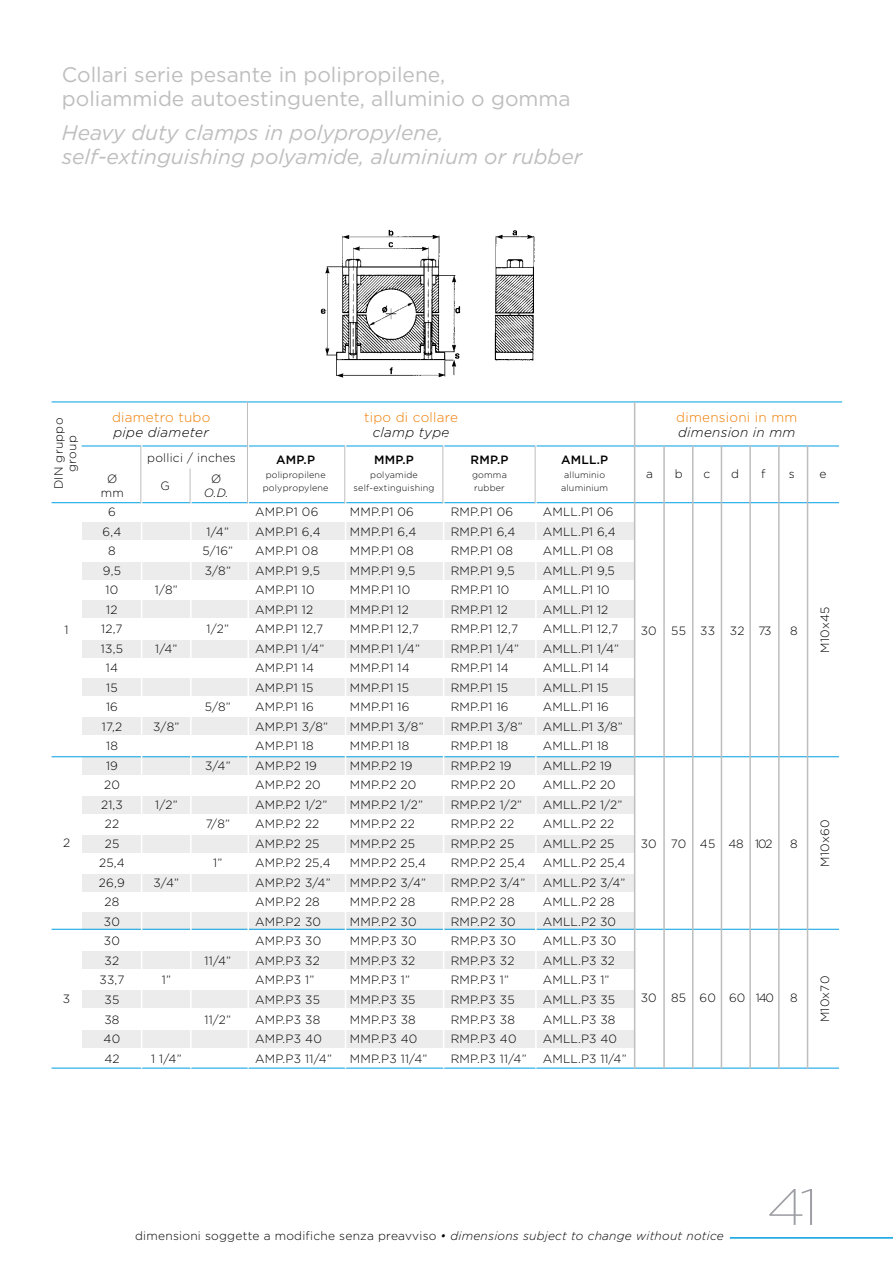
<style>
.page{position:relative;width:893px;height:1263px;background:#fff}
.page>*{position:absolute;margin:0;border:0;box-sizing:border-box;transform-origin:0 0}
.t1{font:200 51px "Gotham";color:#9d9ea3;scale:1.18 1}
.t2{font:21px/24px "Gotham";color:#bebebe}
.t3{font:italic 21px/24px "Gotham";color:#bebebe}
.t4{font:300 13.5px "Gotham";letter-spacing:.02em;color:#ef7d00}
.t5{font:italic 300 13.5px "Gotham";letter-spacing:.02em;color:#000}
.t6{font:300 12px/19.5px "Gotham";letter-spacing:.02em;color:#000}
.t7{font:500 12px "Gotham";letter-spacing:.02em;color:#000}
.t8{font:300 12px "Gotham";letter-spacing:-.01em;color:#000}
.t9{font:italic 300 12px "Gotham";color:#000}
.t10{font:300 9px/13.5px "Gotham";letter-spacing:.02em;color:#000;text-align:center}
.s1{font-style:italic}
</style>
<div class="page">
<hr style="left:730px;top:1237px;width:163px;height:1px;background:#009fe3">
<img style="left:320px;top:229px;width:215px;height:149px">
<div style="left:82px;top:523px;width:552px;height:17px;background:#ececec"></div>
<div style="left:82px;top:601px;width:552px;height:17px;background:#ececec"></div>
<div style="left:82px;top:678px;width:552px;height:17px;background:#ececec"></div>
<div style="left:82px;top:563px;width:552px;height:17px;background:#ececec"></div>
<div style="left:82px;top:718px;width:552px;height:17px;background:#ececec"></div>
<div style="left:82px;top:640px;width:552px;height:17px;background:#ececec"></div>
<div style="left:82px;top:757px;width:552px;height:17px;background:#ececec"></div>
<div style="left:82px;top:796px;width:552px;height:17px;background:#ececec"></div>
<div style="left:82px;top:836px;width:552px;height:17px;background:#ececec"></div>
<div style="left:82px;top:874px;width:552px;height:17px;background:#ececec"></div>
<div style="left:82px;top:912px;width:552px;height:17px;background:#ececec"></div>
<div style="left:82px;top:952px;width:552px;height:17px;background:#ececec"></div>
<div style="left:82px;top:990px;width:552px;height:17px;background:#ececec"></div>
<div style="left:82px;top:1030px;width:552px;height:17px;background:#ececec"></div>
<hr style="left:52px;top:502px;width:787px;height:1px;background:#009fe3">
<hr style="left:52px;top:402px;width:790px;height:1px;background:#009fe3">
<hr style="left:82px;top:446px;width:757px;height:1px;background:#009fe3">
<hr style="left:52px;top:756px;width:787px;height:1px;background:#009fe3">
<hr style="left:52px;top:929px;width:787px;height:1px;background:#009fe3">
<hr style="left:52px;top:1068px;width:787px;height:1px;background:#009fe3">
<hr style="left:345px;top:435px;width:1px;height:633px;background:#fff">
<hr style="left:344px;top:446px;width:1px;height:57px;background:#bebebe">
<hr style="left:443px;top:435px;width:1px;height:633px;background:#fff">
<hr style="left:535px;top:435px;width:2px;height:633px;background:#fff">
<hr style="left:442px;top:446px;width:1px;height:57px;background:#bebebe">
<hr style="left:535px;top:446px;width:1px;height:57px;background:#bebebe">
<hr style="left:663px;top:445px;width:2px;height:624px;background:#bebebe">
<hr style="left:634px;top:402px;width:1px;height:667px;background:#bebebe">
<hr style="left:721px;top:445px;width:1px;height:624px;background:#bebebe">
<hr style="left:749px;top:445px;width:2px;height:624px;background:#bebebe">
<hr style="left:778px;top:445px;width:2px;height:624px;background:#bebebe">
<hr style="left:807px;top:445px;width:1px;height:624px;background:#bebebe">
<hr style="left:692px;top:445px;width:1px;height:624px;background:#bebebe">
<hr style="left:247px;top:435px;width:2px;height:633px;background:#fff">
<hr style="left:247px;top:401px;width:1px;height:102px;background:#bebebe">
<hr style="left:190px;top:485px;width:2px;height:583px;background:#fff">
<hr style="left:190px;top:468px;width:1px;height:35px;background:#bebebe">
<hr style="left:141px;top:435px;width:1px;height:633px;background:#fff">
<hr style="left:140px;top:446px;width:1px;height:57px;background:#bebebe">
<h2 class="t2" style="left:62px;top:62px;width:510px">Collari serie pesante in polipropilene, poliammide autoestinguente, alluminio o gomma</h2>
<h2 class="t3" style="left:62px;top:120px;width:522px">Heavy duty clamps in polypropylene, self-extinguishing polyamide, aluminium or rubber</h2>
<p class="t6" style="left:52px;top:489px;width:73px;line-height:13.5px;text-align:center;rotate:-90deg">DIN gruppo group</p>
<p class="t4" style="left:112px;top:409px;width:100px">diametro tubo</p>
<p class="t5" style="left:114px;top:424px;width:97px">pipe diameter</p>
<p class="t6" style="left:101px;top:472px;width:25px;line-height:13.5px;text-align:center">Ø mm</p>
<p class="t6" style="left:211px;top:448px;width:26px;line-height:20.7px;text-indent:-64px">pollici / inches<br>Ø</p>
<p class="t9" style="left:204px;top:486px;width:26px">O.D.</p>
<p class="t6" style="left:161px;top:476px;width:11px">G</p>
<p class="t7" style="left:276px;top:453px;width:40px">AMP.P</p>
<p class="t10" style="left:263px;top:468px;width:67px">polipropilene polypropylene</p>
<p class="t4" style="left:364px;top:409px;width:96px">tipo di collare</p>
<p class="t5" style="left:373px;top:424px;width:78px">clamp type</p>
<p class="t7" style="left:374px;top:453px;width:41px">MMP.P</p>
<p class="t10" style="left:354px;top:468px;width:82px">polyamide self-extinguishing</p>
<p class="t7" style="left:470px;top:453px;width:40px">RMP.P</p>
<p class="t10" style="left:472px;top:468px;width:36px;text-align:left">gomma rubber</p>
<p class="t4" style="left:676px;top:409px;width:123px">dimensioni in mm</p>
<p class="t5" style="left:678px;top:424px;width:119px">dimension in mm</p>
<p class="t7" style="left:561px;top:453px;width:49px">AMLL.P</p>
<p class="t10" style="left:561px;top:468px;width:48px">alluminio aluminium</p>
<p class="t6" style="left:646px;top:464px;width:8px">a</p>
<p class="t6" style="left:675px;top:464px;width:9px">b</p>
<p class="t6" style="left:703px;top:464px;width:8px">c</p>
<p class="t6" style="left:731px;top:464px;width:9px">d</p>
<p class="t6" style="left:761px;top:464px;width:6px">f</p>
<p class="t6" style="left:789px;top:464px;width:7px">s</p>
<p class="t6" style="left:820px;top:464px;width:9px">e</p>
<p class="t6" style="left:65px;top:620px;width:6px">1</p>
<p class="t6" style="left:63px;top:833px;width:9px">2</p>
<p class="t6" style="left:63px;top:989px;width:9px">3</p>
<p class="t6" style="left:99px;top:502px;width:27px;text-align:center">6<br>6,4<br>8<br>9,5<br>10<br>12<br>12,7<br>13,5<br>14<br>15<br>16<br>17,2<br>18<br>19<br>20<br>21,3<br>22<br>25<br>25,4<br>26,9<br>28<br>30<br>30<br>32<br>33,7<br>35<br>38<br>40<br>42</p>
<p class="t6" style="left:255px;top:502px;width:78px">AMP.P1 06<br>AMP.P1 6,4<br>AMP.P1 08<br>AMP.P1 9,5<br>AMP.P1 10<br>AMP.P1 12<br>AMP.P1 12,7<br>AMP.P1 1/4”<br>AMP.P1 14<br>AMP.P1 15<br>AMP.P1 16<br>AMP.P1 3/8”<br>AMP.P1 18<br>AMP.P2 19<br>AMP.P2 20<br>AMP.P2 1/2”<br>AMP.P2 22<br>AMP.P2 25<br>AMP.P2 25,4<br>AMP.P2 3/4”<br>AMP.P2 28<br>AMP.P2 30<br>AMP.P3 30<br>AMP.P3 32<br>AMP.P3 1”<br>AMP.P3 35<br>AMP.P3 38<br>AMP.P3 40<br>AMP.P3 11/4”</p>
<p class="t6" style="left:350px;top:502px;width:79px">MMP.P1 06<br>MMP.P1 6,4<br>MMP.P1 08<br>MMP.P1 9,5<br>MMP.P1 10<br>MMP.P1 12<br>MMP.P1 12,7<br>MMP.P1 1/4”<br>MMP.P1 14<br>MMP.P1 15<br>MMP.P1 16<br>MMP.P1 3/8”<br>MMP.P1 18<br>MMP.P2 19<br>MMP.P2 20<br>MMP.P2 1/2”<br>MMP.P2 22<br>MMP.P2 25<br>MMP.P2 25,4<br>MMP.P2 3/4”<br>MMP.P2 28<br>MMP.P2 30<br>MMP.P3 30<br>MMP.P3 32<br>MMP.P3 1”<br>MMP.P3 35<br>MMP.P3 38<br>MMP.P3 40<br>MMP.P3 11/4”</p>
<p class="t6" style="left:451px;top:502px;width:78px">RMP.P1 06<br>RMP.P1 6,4<br>RMP.P1 08<br>RMP.P1 9,5<br>RMP.P1 10<br>RMP.P1 12<br>RMP.P1 12,7<br>RMP.P1 1/4”<br>RMP.P1 14<br>RMP.P1 15<br>RMP.P1 16<br>RMP.P1 3/8”<br>RMP.P1 18<br>RMP.P2 19<br>RMP.P2 20<br>RMP.P2 1/2”<br>RMP.P2 22<br>RMP.P2 25<br>RMP.P2 25,4<br>RMP.P2 3/4”<br>RMP.P2 28<br>RMP.P2 30<br>RMP.P3 30<br>RMP.P3 32<br>RMP.P3 1”<br>RMP.P3 35<br>RMP.P3 38<br>RMP.P3 40<br>RMP.P3 11/4”</p>
<p class="t6" style="left:543px;top:502px;width:85px">AMLL.P1 06<br>AMLL.P1 6,4<br>AMLL.P1 08<br>AMLL.P1 9,5<br>AMLL.P1 10<br>AMLL.P1 12<br>AMLL.P1 12,7<br>AMLL.P1 1/4”<br>AMLL.P1 14<br>AMLL.P1 15<br>AMLL.P1 16<br>AMLL.P1 3/8”<br>AMLL.P1 18<br>AMLL.P2 19<br>AMLL.P2 20<br>AMLL.P2 1/2”<br>AMLL.P2 22<br>AMLL.P2 25<br>AMLL.P2 25,4<br>AMLL.P2 3/4”<br>AMLL.P2 28<br>AMLL.P2 30<br>AMLL.P3 30<br>AMLL.P3 32<br>AMLL.P3 1”<br>AMLL.P3 35<br>AMLL.P3 38<br>AMLL.P3 40<br>AMLL.P3 11/4”</p>
<p class="t6" style="left:202px;top:522px;width:32px;text-align:center">1/4”<br>5/16”<br>3/8”</p>
<p class="t6" style="left:155px;top:580px;width:25px">1/8”</p>
<p class="t6" style="left:207px;top:619px;width:24px">1/2”</p>
<p class="t6" style="left:155px;top:639px;width:24px">1/4”</p>
<p class="t6" style="left:205px;top:697px;width:28px">5/8”</p>
<p class="t6" style="left:153px;top:717px;width:28px">3/8”</p>
<p class="t6" style="left:205px;top:756px;width:27px">3/4”</p>
<p class="t6" style="left:155px;top:795px;width:24px">1/2”</p>
<p class="t6" style="left:206px;top:814px;width:26px">7/8”</p>
<p class="t6" style="left:213px;top:853px;width:11px">1”</p>
<p class="t6" style="left:153px;top:873px;width:27px">3/4”</p>
<p class="t6" style="left:204px;top:951px;width:28px">11/4”</p>
<p class="t6" style="left:162px;top:970px;width:11px">1”</p>
<p class="t6" style="left:204px;top:1009px;width:28px">11/2”</p>
<p class="t6" style="left:151px;top:1048px;width:32px">1 1/4”</p>
<p class="t6" style="left:641px;top:620px;width:132px">30 55 33 32 73</p>
<p class="t6" style="left:790px;top:620px;width:9px">8</p>
<p class="t8" style="left:641px;top:837px;width:133px">30 70 45 48 102</p>
<p class="t6" style="left:790px;top:833px;width:9px">8</p>
<p class="t6" style="left:641px;top:988px;width:135px">30 85 60 60 140</p>
<p class="t6" style="left:790px;top:988px;width:9px">8</p>
<p class="t6" style="left:815px;top:653px;width:48px;rotate:-90deg">M10x45</p>
<p class="t6" style="left:815px;top:867px;width:49px;rotate:-90deg">M10x60</p>
<p class="t6" style="left:815px;top:1022px;width:48px;rotate:-90deg">M10x70</p>
<p class="t6" style="left:135px;top:1226px;width:590px">dimensioni soggette a modifiche senza preavviso <span class="s1">• dimensions subject to change without notice</span></p>
<h1 class="t1" style="left:767px;top:1179px;width:46px">41</h1>
</div>
